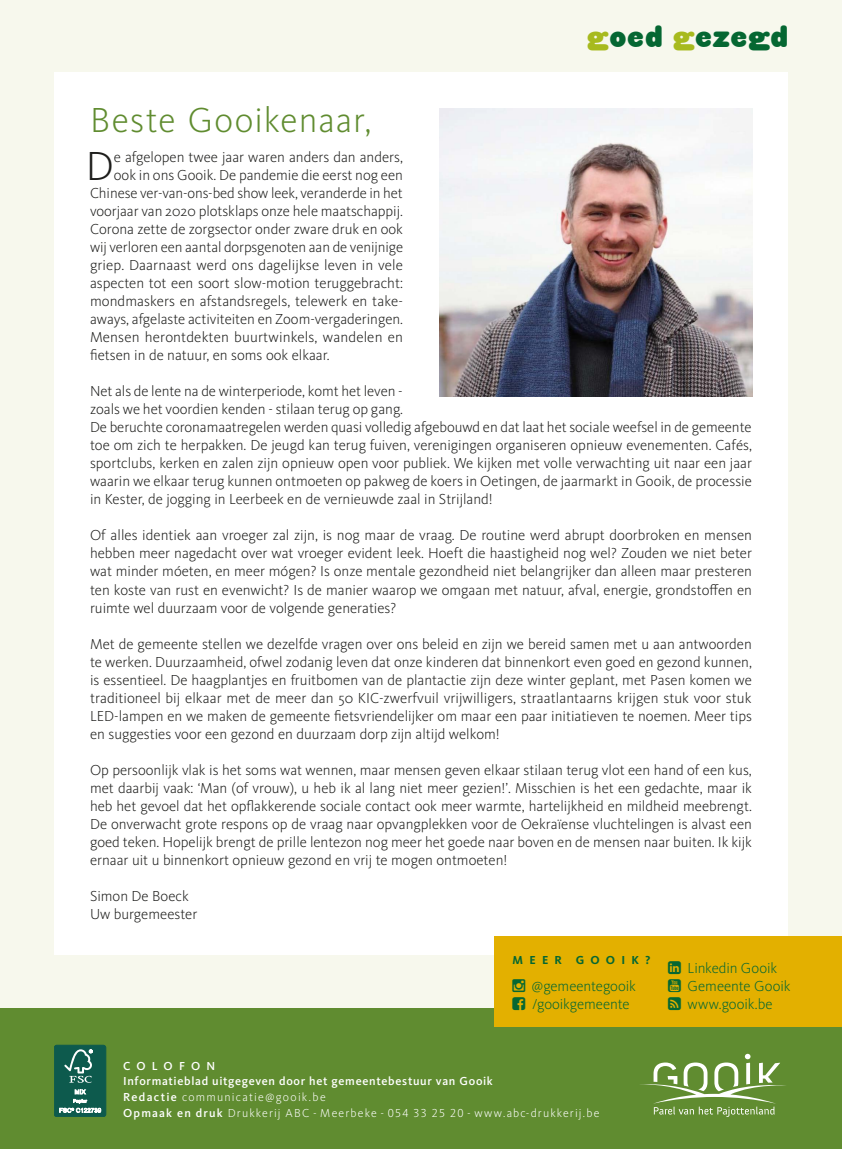
<style>
.page{position:relative;width:842px;height:1149px;background:#fff}
.page>*{position:absolute;margin:0;border:0;box-sizing:border-box;transform-origin:0 0}
.t1{font:300 42px "Kievit OT";color:#1d1d1b}
.t2{font:300 36px "Kievit Pro";letter-spacing:.03em;color:#608c30}
.t3{font:30px "HWT Gothic Round";letter-spacing:.035em;color:#056732}
.t4{font:300 15px/18px "Kievit OT";color:#1d1d1b;text-align:justify}
.t5{font:300 15px/18px "Kievit OT";letter-spacing:-.01em;color:#056732}
.t6{font:500 12px/15.8px "Kievit OT";letter-spacing:.06em;color:#fff}
.t7{font:700 12px "Kievit OT";letter-spacing:.515em;color:#056732}
.s1{color:#a7ba1e}
.s2{font-weight:300}
</style>
<div class="page">
<div style="left:0;top:0;width:842px;height:1148px;background:#f7f8ed"></div>
<div style="left:54px;top:72px;width:734px;height:882px;background:#fff"></div>
<div style="left:0;top:1008px;width:842px;height:140px;background:#608c30"></div>
<svg style="left:640px;top:1053px;width:146px;height:63px"></svg>
<div style="left:54px;top:1044px;width:52px;height:72px;background:#0d5a4d;border-radius:3px"></div>
<div style="left:54px;top:1044px;width:52px;height:72px;border:1px solid #0d5a4d;border-radius:3px"></div>
<svg style="left:64px;top:1049px;width:29px;height:33px"></svg>
<svg style="left:59px;top:1089px;width:42px;height:23px"></svg>
<img style="left:439px;top:108px;width:313px;height:288px">
<div style="left:495px;top:936px;width:347px;height:90px;background:#e3b000"></div>
<h3 class="t3" style="left:587px;top:19px;width:202px"><span class="s1">g</span>oed <span class="s1">g</span>ezegd</h3>
<h2 class="t2" style="left:90px;top:98px;width:283px">Beste Gooikenaar,</h2>
<h1 class="t1" style="left:86px;top:141px;width:30px">D</h1>
<p class="t4" style="left:114px;top:148px;width:291px">e afgelopen twee jaar waren anders dan anders,</p>
<p class="t4" style="left:114px;top:166px;width:291px">ook in ons Gooik. De pandemie die eerst nog een</p>
<p class="t4" style="left:90px;top:184px;width:314px">Chinese ver-van-ons-bed show leek, veranderde in het</p>
<p class="t4" style="left:90px;top:202px;width:314px">voorjaar van 2020 plotsklaps onze hele maatschappij.</p>
<p class="t4" style="left:90px;top:220px;width:314px">Corona zette de zorgsector onder zware druk en ook</p>
<p class="t4" style="left:90px;top:238px;width:315px">wij verloren een aantal dorpsgenoten aan de venijnige</p>
<p class="t4" style="left:90px;top:256px;width:315px">griep. Daarnaast werd ons dagelijkse leven in vele</p>
<p class="t4" style="left:90px;top:274px;width:314px">aspecten tot een soort slow-motion teruggebracht:</p>
<p class="t4" style="left:90px;top:292px;width:314px">mondmaskers en afstandsregels, telewerk en take-</p>
<p class="t4" style="left:90px;top:310px;width:314px">aways, afgelaste activiteiten en Zoom-vergaderingen.</p>
<p class="t4" style="left:90px;top:328px;width:315px">Mensen herontdekten buurtwinkels, wandelen en</p>
<p class="t4" style="left:90px;top:346px;width:241px">fietsen in de natuur, en soms ook elkaar.</p>
<p class="t4" style="left:90px;top:382px;width:663px;text-align:left">Net als de lente na de winterperiode, komt het leven -<br>zoals we het voordien kenden - stilaan terug op gang.<br>De beruchte coronamaatregelen werden quasi volledig afgebouwd en dat laat het sociale weefsel in de gemeente toe om zich te herpakken. De jeugd kan terug fuiven, verenigingen organiseren opnieuw evenementen. Cafés, sportclubs, kerken en zalen zijn opnieuw open voor publiek. We kijken met volle verwachting uit naar een jaar waarin we elkaar terug kunnen ontmoeten op pakweg de koers in Oetingen, de jaarmarkt in Gooik, de processie in Kester, de jogging in Leerbeek en de vernieuwde zaal in Strijland!</p>
<p class="t4" style="left:90px;top:526px;width:663px">Of alles identiek aan vroeger zal zijn, is nog maar de vraag. De routine werd abrupt doorbroken en mensen hebben meer nagedacht over wat vroeger evident leek. Hoeft die haastigheid nog wel? Zouden we niet beter wat minder móeten, en meer mógen? Is onze mentale gezondheid niet belangrijker dan alleen maar presteren ten koste van rust en evenwicht? Is de manier waarop we omgaan met natuur, afval, energie, grondstoffen en ruimte wel duurzaam voor de volgende generaties?</p>
<p class="t4" style="left:90px;top:634px;width:663px">Met de gemeente stellen we dezelfde vragen over ons beleid en zijn we bereid samen met u aan antwoorden te werken. Duurzaamheid, ofwel zodanig leven dat onze kinderen dat binnenkort even goed en gezond kunnen, is essentieel. De haagplantjes en fruitbomen van de plantactie zijn deze winter geplant, met Pasen komen we traditioneel bij elkaar met de meer dan 50 KIC-zwerfvuil vrijwilligers, straatlantaarns krijgen stuk voor stuk LED-lampen en we maken de gemeente fietsvriendelijker om maar een paar initiatieven te noemen. Meer tips en suggesties voor een gezond en duurzaam dorp zijn altijd welkom!</p>
<p class="t4" style="left:90px;top:760px;width:663px">Op persoonlijk vlak is het soms wat wennen, maar mensen geven elkaar stilaan terug vlot een hand of een kus, met daarbij vaak: ‘Man (of vrouw), u heb ik al lang niet meer gezien!’. Misschien is het een gedachte, maar ik heb het gevoel dat het opflakkerende sociale contact ook meer warmte, hartelijkheid en mildheid meebrengt.<br>De onverwacht grote respons op de vraag naar opvangplekken voor de Oekraïense vluchtelingen is alvast een goed teken. Hopelijk brengt de prille lentezon nog meer het goede naar boven en de mensen naar buiten. Ik kijk ernaar uit u binnenkort opnieuw gezond en vrij te mogen ontmoeten!</p>
<p class="t4" style="left:90px;top:886px;width:109px">Simon De Boeck<br>Uw burgemeester</p>
<p class="t7" style="left:513px;top:952px;width:139px">MEER GOOIK?</p>
<p class="t5" style="left:532px;top:976px;width:105px">@gemeentegooik /gooikgemeente</p>
<p class="t6" style="left:123px;top:1057px;width:478px">COLOFON<br>Informatieblad uitgegeven door het gemeentebestuur van Gooik<br>Redactie <span class="s2">communicatie@gooik.be<br></span>Opmaak en druk <span class="s2">Drukkerij ABC - Meerbeke - 054 33 25 20 - www.abc-drukkerij.be</span></p>
<p class="t5" style="left:688px;top:958px;width:104px">Linkedin Gooik<br>Gemeente Gooik www.gooik.be</p>
</div>
